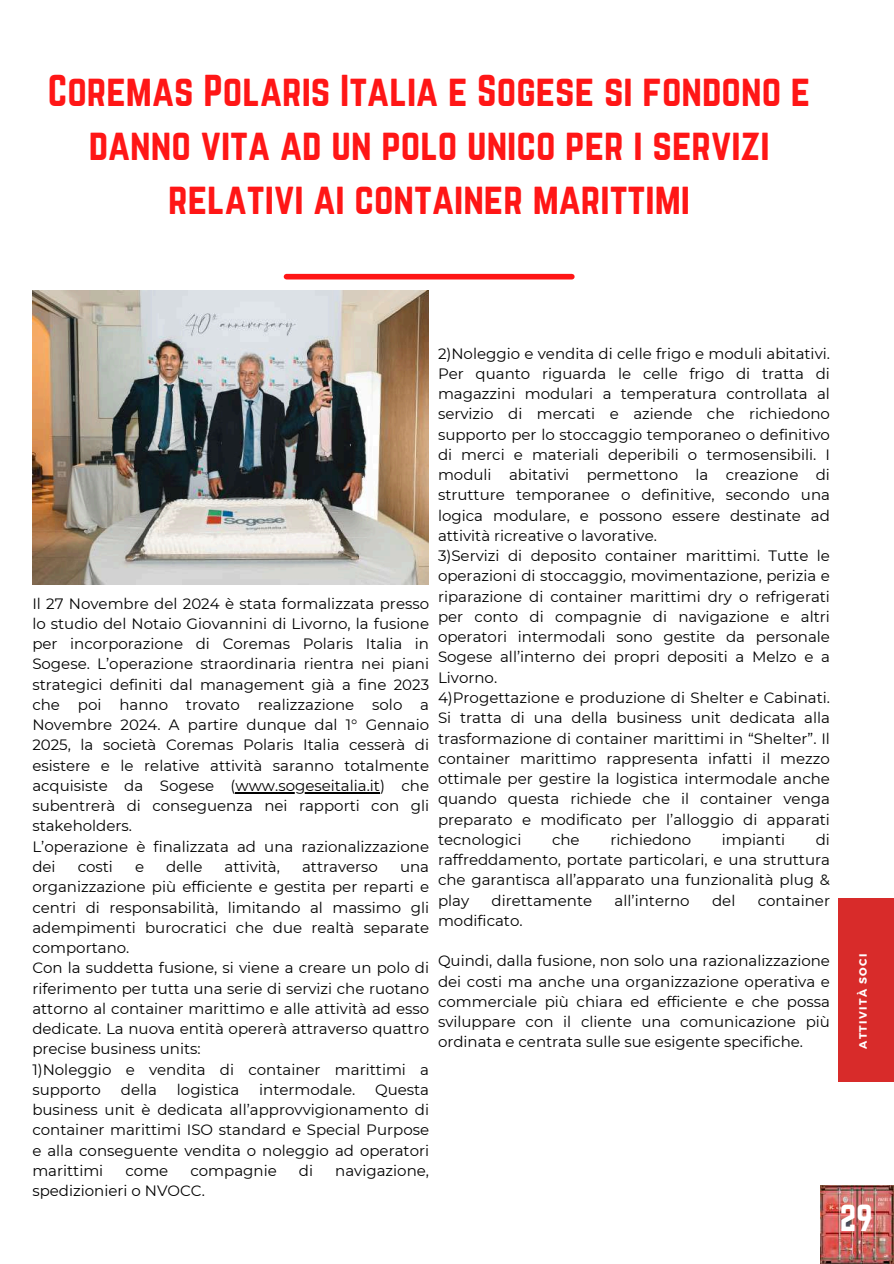
<style>
.page{position:relative;width:894px;height:1264px;background:#fff}
.page>*{position:absolute;margin:0;border:0;box-sizing:border-box;transform-origin:0 0}
.t1{font:39px/54px "Norwester";color:#ff1616;text-align:center}
.t2{font:33px "Norwester";color:#fff}
.t3{font:15px/20.2px "Montserrat";color:#000}
.t4{font:700 10.65px "Montserrat";letter-spacing:.13em;color:#fff}
</style>
<div class="page">
<div style="left:838px;top:897px;width:55px;height:184px;background:#d82b2a"></div>
<img style="left:820px;top:1185px;width:73px;height:78px">
<hr style="left:235px;top:792px;width:145px;height:1px;background:#000">
<div style="left:286px;top:274px;width:285px;height:5px;background:#ff1616"></div>
<img style="left:32px;top:290px;width:396px;height:294px">
<h1 class="t1" style="left:48px;top:64px;width:763px">Coremas Polaris Italia e Sogese si fondono e danno vita ad un polo unico per i servizi relativi ai container marittimi</h1>
<p class="t3" style="left:32px;top:593px;width:398px">Il 27 Novembre del 2024 è stata formalizzata presso lo studio del Notaio Giovannini di Livorno, la fusione per incorporazione di Coremas Polaris Italia in Sogese. L’operazione straordinaria rientra nei piani strategici definiti dal management già a fine 2023 che poi hanno trovato realizzazione solo a Novembre 2024. A partire dunque dal 1° Gennaio 2025, la società Coremas Polaris Italia cesserà di esistere e le relative attività saranno totalmente acquisiste da Sogese (www.sogeseitalia.it) che subentrerà di conseguenza nei rapporti con gli stakeholders.<br>L’operazione è finalizzata ad una razionalizzazione dei</p>
<p class="t3" style="left:78px;top:856px;width:37px">costi</p>
<p class="t3" style="left:135px;top:856px;width:11px">e</p>
<p class="t3" style="left:166px;top:856px;width:38px">delle</p>
<p class="t3" style="left:224px;top:856px;width:57px">attività,</p>
<p class="t3" style="left:302px;top:856px;width:77px">attraverso</p>
<p class="t3" style="left:32px;top:856px;width:398px;text-indent:367px">una organizzazione più efficiente e gestita per reparti e centri di responsabilità, limitando al massimo gli adempimenti burocratici che due realtà separate comportano.<br>Con la suddetta fusione, si viene a creare un polo di riferimento per tutta una serie di servizi che ruotano attorno al container marittimo e alle attività ad esso dedicate. La nuova entità opererà attraverso quattro precise business units:<br>1)Noleggio e vendita di container marittimi a supporto</p>
<p class="t3" style="left:121px;top:1079px;width:38px">della</p>
<p class="t3" style="left:177px;top:1079px;width:64px">logistica</p>
<p class="t3" style="left:259px;top:1079px;width:97px">intermodale.</p>
<p class="t3" style="left:32px;top:1079px;width:398px;text-align:justify;text-indent:342px">Questa business unit è dedicata all’approvvigionamento di container marittimi ISO standard e Special Purpose e alla conseguente vendita o noleggio ad operatori marittimi</p>
<p class="t3" style="left:125px;top:1160px;width:44px">come</p>
<p class="t3" style="left:190px;top:1160px;width:88px">compagnie</p>
<p class="t3" style="left:299px;top:1160px;width:16px">di</p>
<p class="t3" style="left:335px;top:1160px;width:95px">navigazione,</p>
<p class="t3" style="left:32px;top:1180px;width:174px">spedizionieri o NVOCC.</p>
<p class="t3" style="left:438px;top:343px;width:393px">2)Noleggio e vendita di celle frigo e moduli abitativi.<br>Per quanto riguarda le celle frigo di tratta di magazzini modulari a temperatura controllata al servizio di mercati e aziende che richiedono supporto per lo stoccaggio temporaneo o definitivo di merci e materiali deperibili o termosensibili. I moduli abitativi permettono la creazione di strutture temporanee o definitive, secondo una logica modulare, e possono essere destinate ad attività ricreative o lavorative.<br>3)Servizi di deposito container marittimi. Tutte le operazioni di stoccaggio, movimentazione, perizia e riparazione di container marittimi dry o refrigerati per conto di compagnie di navigazione e altri operatori intermodali sono gestite da personale Sogese all’interno dei propri depositi a Melzo e a Livorno.<br>4)Progettazione e produzione di Shelter e Cabinati.<br>Si tratta di una della business unit dedicata alla trasformazione di container marittimi in “Shelter”. Il container marittimo rappresenta infatti il mezzo ottimale per gestire la logistica intermodale anche quando questa richiede che il container venga preparato e modificato per l’alloggio di apparati tecnologici</p>
<p class="t3" style="left:438px;top:829px;width:393px;text-align:justify;text-indent:377px">di raffreddamento, portate particolari, e una struttura che garantisca all’apparato una funzionalità plug &amp; play</p>
<p class="t3" style="left:552px;top:829px;width:29px">che</p>
<p class="t3" style="left:610px;top:829px;width:82px">richiedono</p>
<p class="t3" style="left:721px;top:829px;width:65px">impianti</p>
<p class="t3" style="left:491px;top:890px;width:102px">direttamente</p>
<p class="t3" style="left:614px;top:890px;width:76px">all’interno</p>
<p class="t3" style="left:712px;top:890px;width:25px">del</p>
<p class="t3" style="left:757px;top:890px;width:74px">container</p>
<p class="t3" style="left:438px;top:910px;width:86px">modificato.</p>
<p class="t3" style="left:438px;top:950px;width:393px;text-align:justify">Quindi, dalla fusione, non solo una razionalizzazione dei costi ma anche una organizzazione operativa e commerciale più chiara ed efficiente e che possa sviluppare con il cliente una comunicazione più ordinata e centrata sulle sue esigente specifiche.</p>
<p class="t4" style="left:855px;top:1048px;width:97px;rotate:-90deg">ATTIVITÀ SOCI</p>
<h2 class="t2" style="left:839px;top:1197px;width:34px">29</h2>
</div>
